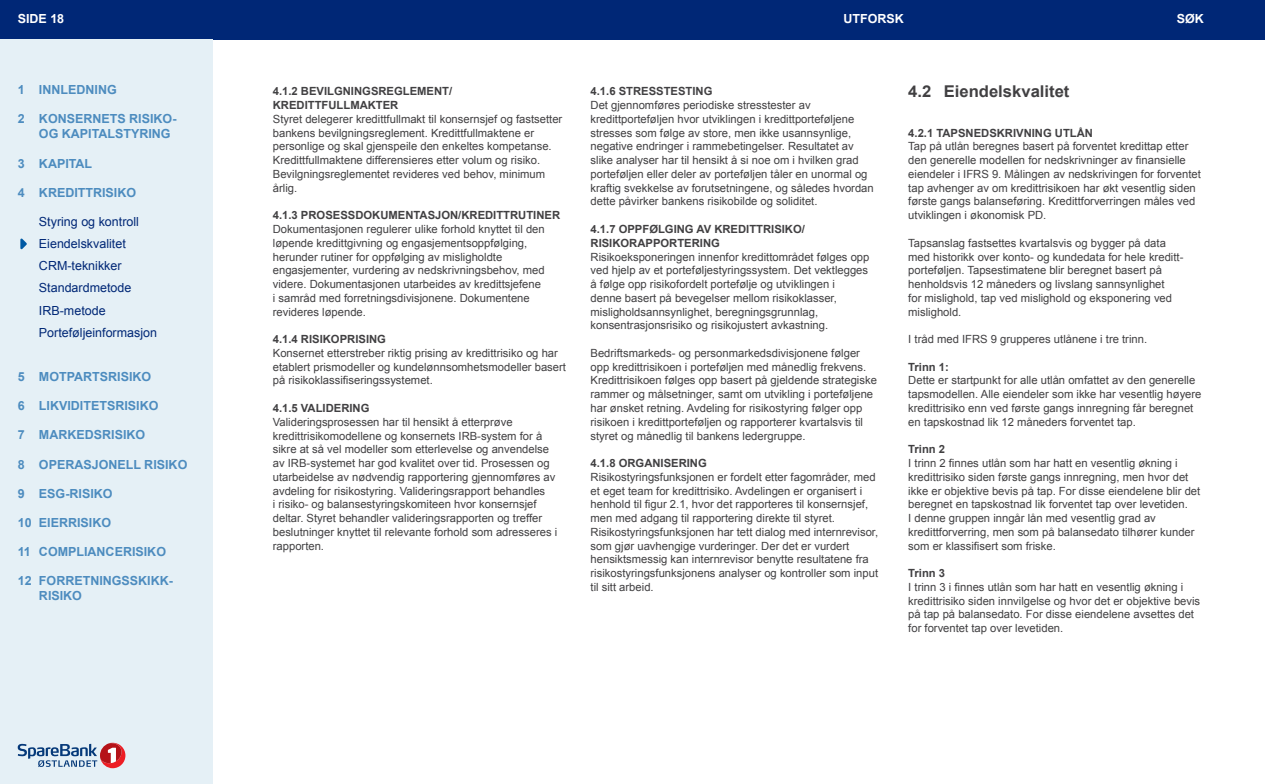
<style>
.page{position:relative;width:1265px;height:784px;background:#fff}
.page>*{position:absolute;margin:0;border:0;box-sizing:border-box;transform-origin:0 0}
.H3__TOC{font:700 16.25px "Arial";color:#414042}
.t1{font:700 12.5px/15px "Arial";color:#4d8cbf}
.t2{font:12.5px/22.1px "Arial";color:#002776}
.t3{font:700 12.5px "Arial";color:#fff}
.Copy{font:11.25px/13.8px "Arial";color:#414042}
.t4{font:700 11.25px/13.8px "Arial";color:#414042}
</style>
<div class="page">
<div style="left:0;top:0;width:1265px;height:39px;background:#002776"></div>
<div style="left:0;top:39px;width:213px;height:744px;background:#e5f0f6"></div>
<svg style="left:18px;top:742px;width:107px;height:25px"></svg>
<svg style="left:20px;top:238px;width:7px;height:11px"></svg>
<p class="t3" style="left:18px;top:10px;width:48px">SIDE 18</p>
<p class="t3" style="left:843px;top:10px;width:62px">UTFORSK</p>
<p class="t3" style="left:1177px;top:10px;width:29px">SØK</p>
<p class="t1" style="left:18px;top:83px;width:101px">1 INNLEDNING</p>
<p class="t1" style="left:39px;top:112px;width:139px;text-indent:-21px">2 KONSERNETS RISIKO-<br>OG KAPITALSTYRING</p>
<p class="t1" style="left:18px;top:156px;width:76px">3 KAPITAL</p>
<p class="t1" style="left:18px;top:185px;width:120px">4 KREDITTRISIKO</p>
<p class="t2" style="left:39px;top:211px;width:120px">Styring og kontroll<br>Eiendelskvalitet<br>CRM-teknikker<br>Standardmetode<br>IRB-metode<br>Porteføljeinformasjon</p>
<p class="t1" style="left:18px;top:369px;width:135px">5 MOTPARTSRISIKO</p>
<p class="t1" style="left:18px;top:398px;width:142px">6 LIKVIDITETSRISIKO</p>
<p class="t1" style="left:18px;top:427px;width:129px">7 MARKEDSRISIKO</p>
<p class="t1" style="left:18px;top:456px;width:171px">8 OPERASJONELL RISIKO</p>
<p class="t1" style="left:18px;top:486px;width:96px">9 ESG-RISIKO</p>
<p class="t1" style="left:18px;top:515px;width:95px">10 EIERRISIKO</p>
<p class="t1" style="left:18px;top:544px;width:150px">11 COMPLIANCERISIKO</p>
<p class="t1" style="left:39px;top:573px;width:135px;text-indent:-21px">12 FORRETNINGSSKIKK-<br>RISIKO</p>
<h4 class="t4" style="left:273px;top:85px;width:181px">4.1.2 BEVILGNINGSREGLEMENT/<br>KREDITTFULLMAKTER</h4>
<p class="Copy" style="left:273px;top:112px;width:291px">Styret delegerer kredittfullmakt til konsernsjef og fastsetter bankens bevilgningsreglement. Kredittfullmaktene er personlige og skal gjenspeile den enkeltes kompetanse.<br>Kredittfullmaktene differensieres etter volum og risiko.<br>Bevilgningsreglementet revideres ved behov, minimum årlig.</p>
<h4 class="t4" style="left:273px;top:209px;width:289px">4.1.3 PROSESSDOKUMENTASJON/KREDITTRUTINER</h4>
<p class="Copy" style="left:273px;top:222px;width:273px">Dokumentasjonen regulerer ulike forhold knyttet til den løpende kredittgivning og engasjementsoppfølging, herunder rutiner for oppfølging av misligholdte engasjementer, vurdering av nedskrivningsbehov, med videre. Dokumentasjonen utarbeides av kredittsjefene i samråd med forretningsdivisjonene. Dokumentene revideres løpende.</p>
<h4 class="t4" style="left:273px;top:332px;width:115px">4.1.4 RISIKOPRISING</h4>
<p class="Copy" style="left:273px;top:346px;width:295px">Konsernet etterstreber riktig prising av kredittrisiko og har etablert prismodeller og kundelønnsomhetsmodeller basert på risikoklassifiseringssystemet.</p>
<h4 class="t4" style="left:273px;top:401px;width:98px">4.1.5 VALIDERING</h4>
<p class="Copy" style="left:273px;top:415px;width:286px">Valideringsprosessen har til hensikt å etterprøve kredittrisikomodellene og konsernets IRB-system for å sikre at så vel modeller som etterlevelse og anvendelse av IRB-systemet har god kvalitet over tid. Prosessen og utarbeidelse av nødvendig rapportering gjennomføres av avdeling for risikostyring. Valideringsrapport behandles<br>i risiko- og balansestyringskomiteen hvor konsernsjef deltar. Styret behandler valideringsrapporten og treffer beslutninger knyttet til relevante forhold som adresseres i rapporten.</p>
<h4 class="t4" style="left:591px;top:85px;width:123px">4.1.6 STRESSTESTING</h4>
<p class="Copy" style="left:591px;top:98px;width:285px">Det gjennomføres periodiske stresstester av kredittporteføljen hvor utviklingen i kredittporteføljene stresses som følge av store, men ikke usannsynlige, negative endringer i rammebetingelser. Resultatet av slike analyser har til hensikt å si noe om i hvilken grad porteføljen eller deler av porteføljen tåler en unormal og kraftig svekkelse av forutsetningene, og således hvordan dette påvirker bankens risikobilde og soliditet.</p>
<h4 class="t4" style="left:591px;top:222px;width:216px">4.1.7 OPPFØLGING AV KREDITTRISIKO/<br>RISIKORAPPORTERING</h4>
<p class="Copy" style="left:591px;top:250px;width:280px">Risikoeksponeringen innenfor kredittområdet følges opp ved hjelp av et porteføljestyringssystem. Det vektlegges å følge opp risikofordelt portefølje og utviklingen i<br>denne basert på bevegelser mellom risikoklasser, misligholdsannsynlighet, beregningsgrunnlag, konsentrasjonsrisiko og risikojustert avkastning.</p>
<p class="Copy" style="left:591px;top:346px;width:288px">Bedriftsmarkeds- og personmarkedsdivisjonene følger opp kredittrisikoen i porteføljen med månedlig frekvens.<br>Kredittrisikoen følges opp basert på gjeldende strategiske rammer og målsetninger, samt om utvikling i porteføljene har ønsket retning. Avdeling for risikostyring følger opp risikoen i kredittporteføljen og rapporterer kvartalsvis til styret og månedlig til bankens ledergruppe.</p>
<h4 class="t4" style="left:591px;top:456px;width:118px">4.1.8 ORGANISERING</h4>
<p class="Copy" style="left:591px;top:470px;width:289px">Risikostyringsfunksjonen er fordelt etter fagområder, med et eget team for kredittrisiko. Avdelingen er organisert i henhold til figur 2.1, hvor det rapporteres til konsernsjef, men med adgang til rapportering direkte til styret.<br>Risikostyringsfunksjonen har tett dialog med internrevisor, som gjør uavhengige vurderinger. Der det er vurdert hensiktsmessig kan internrevisor benytte resultatene fra risikostyringsfunksjonens analyser og kontroller som input til sitt arbeid.</p>
<p class="H3__TOC" style="left:908px;top:80px;width:163px">4.2 Eiendelskvalitet</p>
<h4 class="t4" style="left:908px;top:126px;width:186px">4.2.1 TAPSNEDSKRIVNING UTLÅN</h4>
<p class="Copy" style="left:908px;top:140px;width:294px">Tap på utlån beregnes basert på forventet kredittap etter den generelle modellen for nedskrivninger av finansielle eiendeler i IFRS 9. Målingen av nedskrivingen for forventet tap avhenger av om kredittrisikoen har økt vesentlig siden første gangs balanseføring. Kredittforverringen måles ved utviklingen i økonomisk PD.</p>
<p class="Copy" style="left:908px;top:236px;width:276px">Tapsanslag fastsettes kvartalsvis og bygger på data med historikk over konto- og kundedata for hele kreditt&shy;porteføljen. Tapsestimatene blir beregnet basert på henholdsvis 12 måneders og livslang sannsynlighet<br>for mislighold, tap ved mislighold og eksponering ved mislighold.</p>
<p class="Copy" style="left:908px;top:332px;width:240px">I tråd med IFRS 9 grupperes utlånene i tre trinn.</p>
<h5 class="t4" style="left:908px;top:360px;width:42px">Trinn 1:</h5>
<p class="Copy" style="left:908px;top:373px;width:295px">Dette er startpunkt for alle utlån omfattet av den generelle tapsmodellen. Alle eiendeler som ikke har vesentlig høyere kredittrisiko enn ved første gangs innregning får beregnet en tapskostnad lik 12 måneders forventet tap.</p>
<h5 class="t4" style="left:908px;top:442px;width:38px">Trinn 2</h5>
<p class="Copy" style="left:908px;top:456px;width:294px">I trinn 2 finnes utlån som har hatt en vesentlig økning i kredittrisiko siden første gangs innregning, men hvor det ikke er objektive bevis på tap. For disse eiendelene blir det beregnet en tapskostnad lik forventet tap over levetiden.<br>I denne gruppen inngår lån med vesentlig grad av kredittforverring, men som på balansedato tilhører kunder som er klassifisert som friske.</p>
<h5 class="t4" style="left:908px;top:566px;width:38px">Trinn 3</h5>
<p class="Copy" style="left:908px;top:580px;width:293px">I trinn 3 i finnes utlån som har hatt en vesentlig økning i kredittrisiko siden innvilgelse og hvor det er objektive bevis på tap på balansedato. For disse eiendelene avsettes det for forventet tap over levetiden.</p>
</div>
